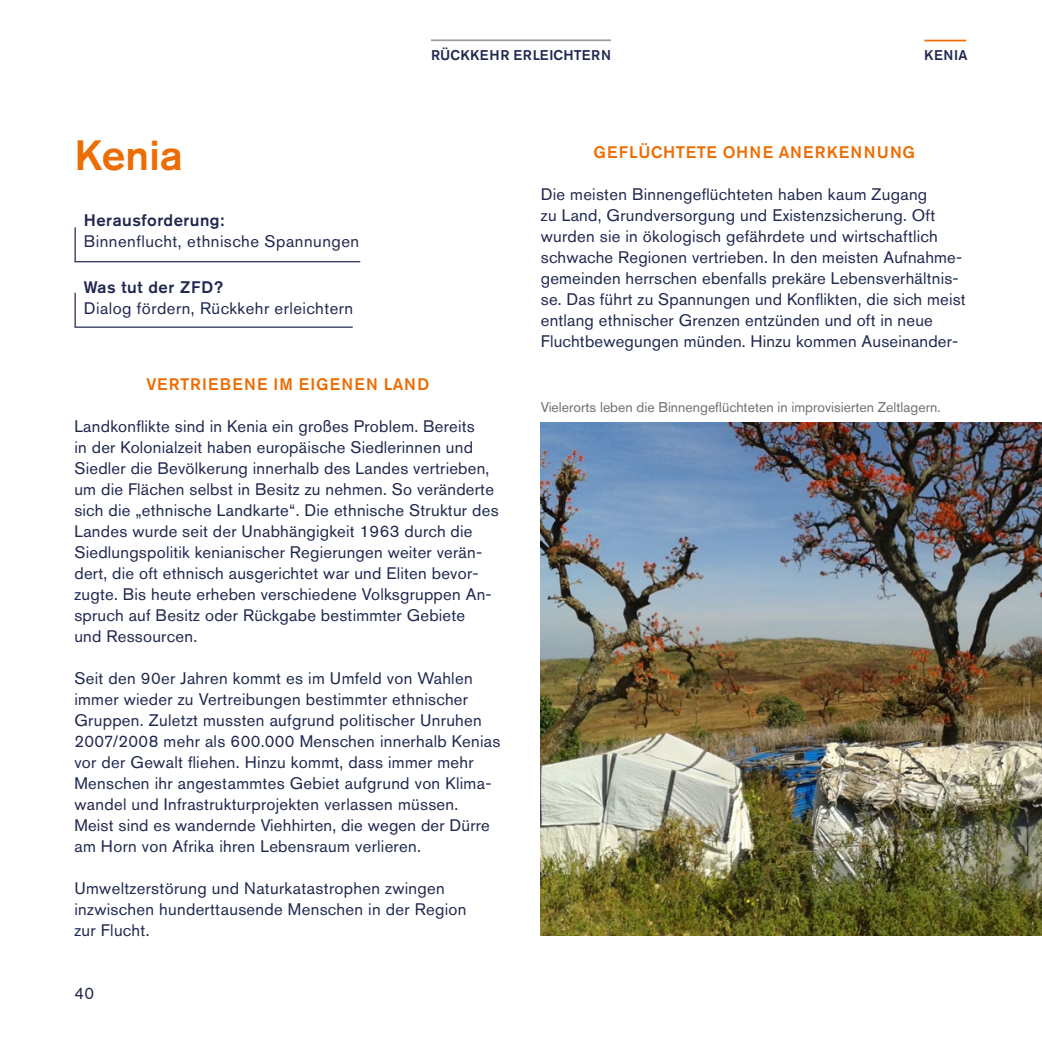
<style>
.page{position:relative;width:1042px;height:1042px;background:#fff}
.page>*{position:absolute;margin:0;border:0;box-sizing:border-box;transform-origin:0 0}
.t1{font:500 42px "Akzidenz Grotesk Pro";letter-spacing:.005em;color:#ed6d05}
.t2{font:16.62px/21px "Akzidenz Grotesk Pro";letter-spacing:.015em;color:#20284f}
.t3{font:500 16.62px "Akzidenz Grotesk Pro";letter-spacing:.03em;color:#20284f}
.t4{font:500 16.62px "Akzidenz Grotesk Pro";letter-spacing:.055em;color:#ed6d05}
.t5{font:500 16.62px "Akzidenz Grotesk Pro";letter-spacing:.075em;color:#ed6d05}
.t6{font:14px "Akzidenz Grotesk Pro";color:#706f6f}
.t7{font:500 14px "Akzidenz Grotesk Pro";letter-spacing:.03em;color:#20284f}
</style>
<div class="page">
<hr style="left:75px;top:293px;width:1px;height:34px;background:#20284f">
<hr style="left:75px;top:326px;width:278px;height:2px;background:#20284f">
<hr style="left:75px;top:227px;width:1px;height:35px;background:#20284f">
<hr style="left:75px;top:261px;width:285px;height:1px;background:#20284f">
<hr style="left:431px;top:39px;width:180px;height:2px;background:#9d9d9c">
<hr style="left:924px;top:40px;width:42px;height:1px;background:#ed6d05">
<img style="left:541px;top:422px;width:501px;height:513px">
<h1 class="t1" style="left:74px;top:128px;width:110px">Kenia</h1>
<p class="t3" style="left:84px;top:210px;width:142px">Herausforderung:</p>
<p class="t2" style="left:84px;top:231px;width:277px">Binnenflucht, ethnische Spannungen</p>
<p class="t3" style="left:84px;top:276px;width:141px">Was tut der ZFD?</p>
<p class="t2" style="left:84px;top:297px;width:271px">Dialog fördern, Rückkehr erleichtern</p>
<p class="t7" style="left:431px;top:46px;width:181px">RÜCKKEHR ERLEICHTERN</p>
<p class="t7" style="left:924px;top:46px;width:45px">KENIA</p>
<p class="t4" style="left:593px;top:142px;width:323px">GEFLÜCHTETE OHNE ANERKENNUNG</p>
<p class="t2" style="left:541px;top:184px;width:426px">Die meisten Binnengeflüchteten haben kaum Zugang<br>zu Land, Grundversorgung und Existenzsicherung. Oft wurden sie in ökologisch gefährdete und wirtschaftlich schwache Regionen vertrieben. In den meisten Aufnahme&shy;gemeinden herrschen ebenfalls prekäre Lebensverhältnis&shy;se. Das führt zu Spannungen und Konflikten, die sich meist entlang ethnischer Grenzen entzünden und oft in neue Fluchtbewegungen münden. Hinzu kommen Auseinander-</p>
<p class="t5" style="left:146px;top:373px;width:284px">VERTRIEBENE IM EIGENEN LAND</p>
<p class="t2" style="left:74px;top:415px;width:426px">Landkonflikte sind in Kenia ein großes Problem. Bereits<br>in der Kolonialzeit haben europäische Siedlerinnen und Siedler die Bevölkerung innerhalb des Landes vertrieben, um die Flächen selbst in Besitz zu nehmen. So veränderte sich die „ethnische Landkarte“. Die ethnische Struktur des Landes wurde seit der Unabhängigkeit 1963 durch die Siedlungspolitik kenianischer Regierungen weiter verän&shy;dert, die oft ethnisch ausgerichtet war und Eliten bevor&shy;zugte. Bis heute erheben verschiedene Volksgruppen An&shy;spruch auf Besitz oder Rückgabe bestimmter Gebiete<br>und Ressourcen.</p>
<p class="t2" style="left:74px;top:667px;width:428px">Seit den 90er Jahren kommt es im Umfeld von Wahlen immer wieder zu Vertreibungen bestimmter ethnischer Gruppen. Zuletzt mussten aufgrund politischer Unruhen 2007/2008 mehr als 600.000 Menschen innerhalb Kenias vor der Gewalt fliehen. Hinzu kommt, dass immer mehr Menschen ihr angestammtes Gebiet aufgrund von Klima&shy;wandel und Infrastrukturprojekten verlassen müssen.<br>Meist sind es wandernde Viehhirten, die wegen der Dürre am Horn von Afrika ihren Lebensraum verlieren.</p>
<p class="t2" style="left:74px;top:877px;width:393px">Umweltzerstörung und Naturkatastrophen zwingen inzwischen hunderttausende Menschen in der Region zur Flucht.</p>
<p class="t2" style="left:74px;top:982px;width:21px">40</p>
<p class="t6" style="left:541px;top:398px;width:401px">Vielerorts leben die Binnengeflüchteten in improvisierten Zeltlagern.</p>
</div>
